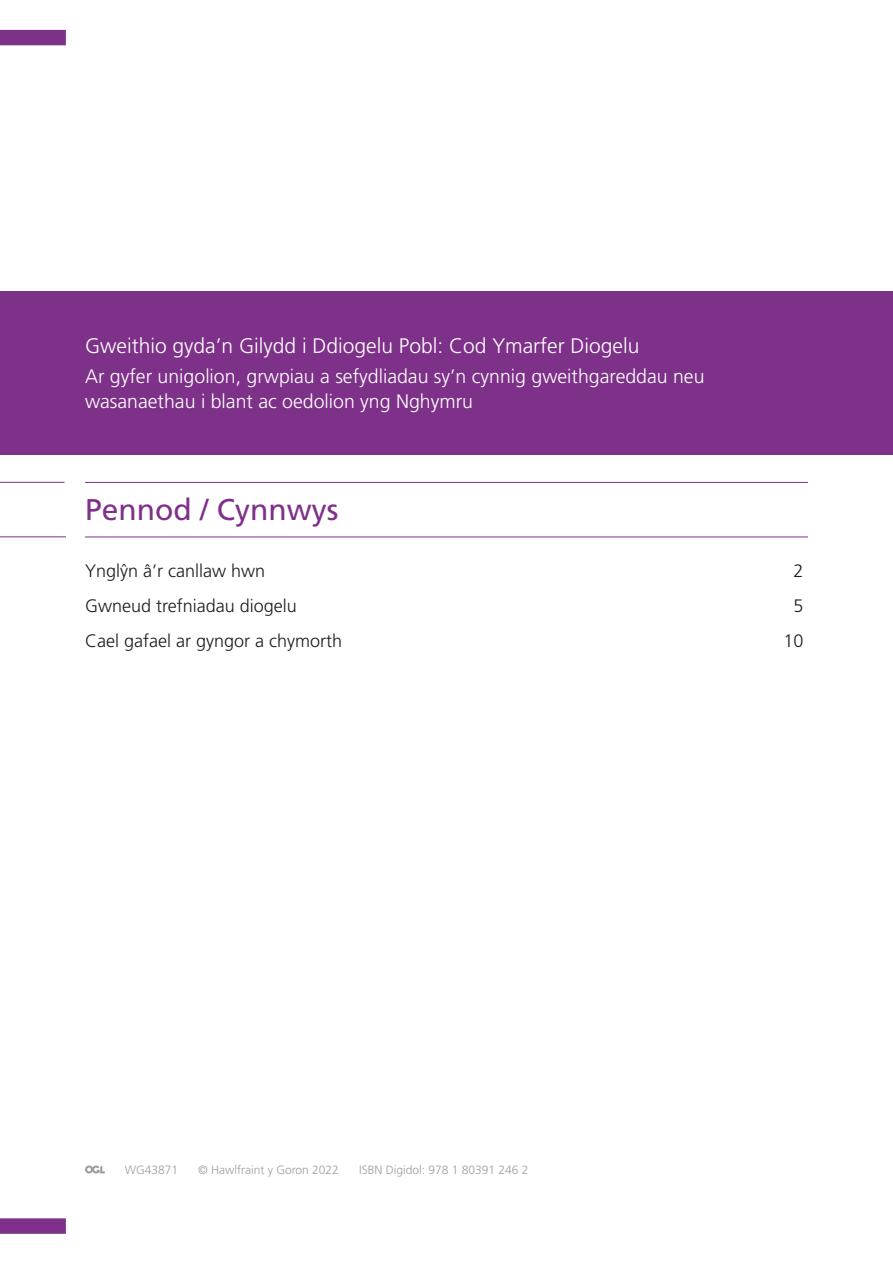
<style>
.page{position:relative;width:893px;height:1263px;background:#fff}
.page>*{position:absolute;margin:0;border:0;box-sizing:border-box;transform-origin:0 0}
.Chapter_headings_H3{font:30px "Frutiger LT Std";color:#7e3189}
.section_paras__white{font:300 21px "Frutiger LT Std";color:#fff}
.section_paras__white-2{font:300 19.5px/25.5px "Frutiger LT Std";color:#fff}
.Chapter__contents{font:300 18px "Frutiger LT Std";color:#1d1d1b}
.t1{font:300 12px "Frutiger LT Std";color:#9d9d9c}
</style>
<div class="page">
<div style="left:0;top:1218px;width:66px;height:16px;background:#7e3189"></div>
<div style="left:0;top:30px;width:66px;height:15px;background:#7e3189"></div>
<div style="left:0;top:291px;width:893px;height:163px;background:#7e3189"></div>
<hr style="left:85px;top:537px;width:723px;height:1px;background:#7e3189">
<hr style="left:85px;top:482px;width:723px;height:1px;background:#7e3189">
<hr style="left:0;top:482px;width:64px;height:1px;background:#7e3189">
<hr style="left:0;top:536px;width:66px;height:1px;background:#7e3189">
<svg style="left:85px;top:1165px;width:20px;height:8px"></svg>
<h1 class="section_paras__white" style="left:85px;top:334px;width:556px">Gweithio gyda’n Gilydd i Ddiogelu Pobl: Cod Ymarfer Diogelu</h1>
<h1 class="section_paras__white-2" style="left:85px;top:364px;width:621px">Ar gyfer unigolion, grwpiau a sefydliadau sy’n cynnig gweithgareddau neu wasanaethau i blant ac oedolion yng Nghymru</h1>
<h3 class="Chapter_headings_H3" style="left:85px;top:492px;width:255px">Pennod / Cynnwys</h3>
<h1 class="Chapter__contents" style="left:85px;top:560px;width:182px">Ynglyˆn â’r canllaw hwn</h1>
<h1 class="Chapter__contents" style="left:794px;top:560px;width:12px">2</h1>
<h1 class="Chapter__contents" style="left:85px;top:596px;width:213px">Gwneud trefniadau diogelu</h1>
<h1 class="Chapter__contents" style="left:794px;top:596px;width:12px">5</h1>
<h1 class="Chapter__contents" style="left:85px;top:631px;width:259px">Cael gafael ar gyngor a chymorth</h1>
<h1 class="Chapter__contents" style="left:784px;top:631px;width:22px">10</h1>
<p class="t1" style="left:125px;top:1162px;width:55px">WG43871</p>
<p class="t1" style="left:198px;top:1162px;width:142px">© Hawlfraint y Goron 2022</p>
<p class="t1" style="left:359px;top:1162px;width:171px">ISBN Digidol: 978 1 80391 246 2</p>
</div>
